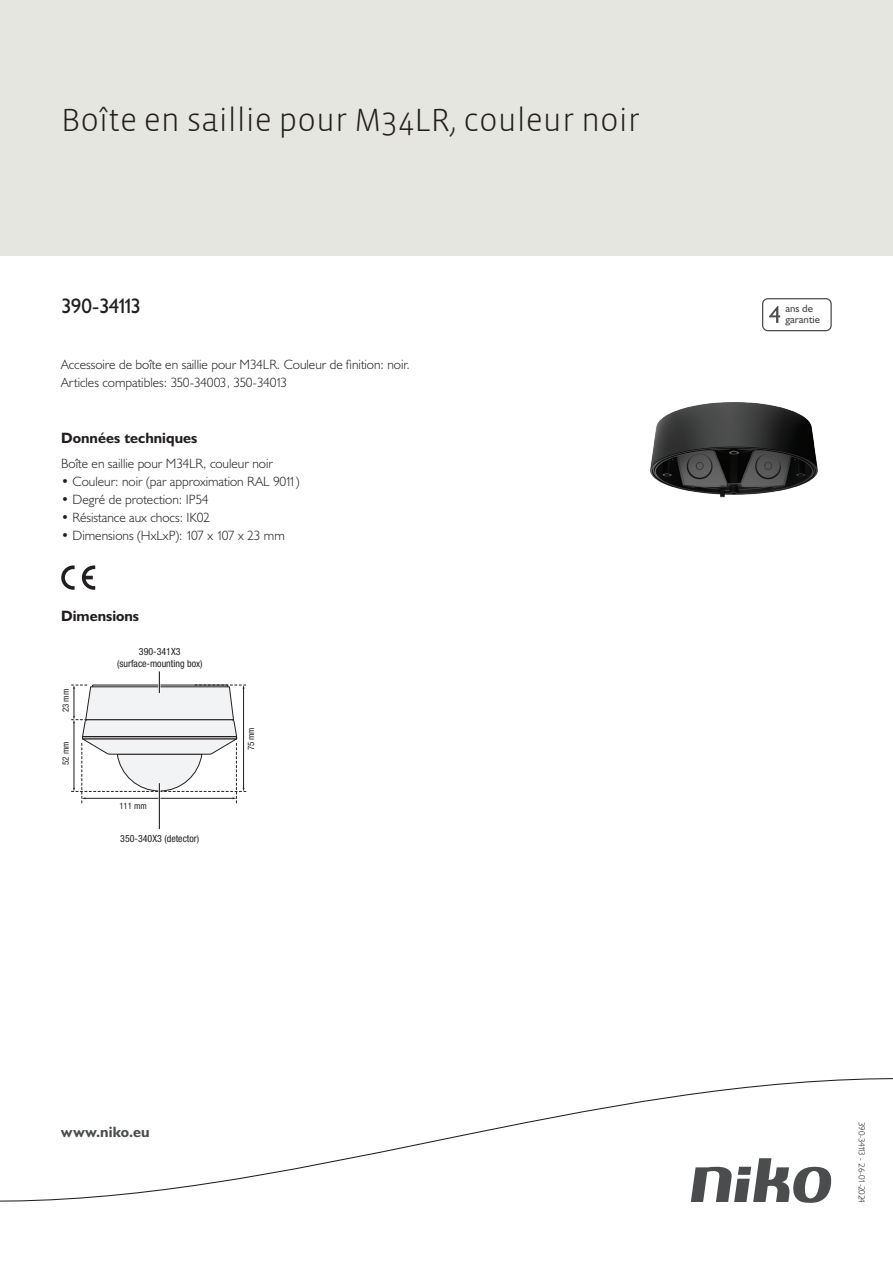
<style>
.page{position:relative;width:893px;height:1263px;background:#fff}
.page>*{position:absolute;margin:0;border:0;box-sizing:border-box;transform-origin:0 0}
.Title_datasheets{font:300 33px "Vista Sans";color:#231f20}
.Article_number{font:21px "Humanist 521 BT";letter-spacing:-.075em;color:#231f20}
.Titles_parts{font:700 15px "Humanist 521 BT";color:#231f20}
.titel_afbeelding{font:700 15px "Humanist 521 BT";letter-spacing:.005em;color:#4b4c4d}
.Platte_tekst_CAB{font:300 13.5px/18px "Humanist 521 BT";color:#231f20}
.USP_Bullets{font:300 13.5px "Humanist 521 BT";color:#231f20}
.t1{font:10.8px/10.8px "Humanist 521 BT";color:#4b4c4d}
.t2{font:condensed 9.9px/11.9px "Helvetica Neue LT Pro";color:#231f20;text-align:center}
.Revision{font:300 9px "Humanist 521 BT";letter-spacing:-.06em;color:#231f20}
.t3{font:condensed 8.85px "Helvetica Neue LT Pro";color:#231f20}
</style>
<div class="page">
<div style="left:0;top:0;width:893px;height:255px;background:#e6e6e0"></div>
<svg style="left:82px;top:565px;width:13px;height:25px"></svg>
<svg style="left:61px;top:565px;width:14px;height:25px"></svg>
<hr style="left:159px;top:783px;width:1px;height:46px;background:#231f20">
<svg style="left:72px;top:672px;width:174px;height:131px"></svg>
<svg style="left:762px;top:298px;width:70px;height:33px"></svg>
<svg style="left:0;top:1078px;width:893px;height:125px"></svg>
<img style="left:650px;top:402px;width:168px;height:96px">
<p class="Title_datasheets" style="left:61px;top:100px;width:580px">Boîte en saillie pour M34LR, couleur noir</p>
<p class="Article_number" style="left:61px;top:293px;width:81px">390-34113</p>
<p class="t1" style="left:785px;top:303px;width:36px">ans de garantie</p>
<p class="Platte_tekst_CAB" style="left:61px;top:355px;width:350px">Accessoire de boîte en saillie pour M34LR. Couleur de finition: noir.<br>Articles compatibles: 350-34003, 350-34013</p>
<p class="Titles_parts" style="left:61px;top:429px;width:138px">Données techniques</p>
<p class="Platte_tekst_CAB" style="left:61px;top:454px;width:213px">Boîte en saillie pour M34LR, couleur noir</p>
<p class="USP_Bullets" style="left:61px;top:473px;width:240px">• Couleur: noir (par approximation RAL 9011)</p>
<p class="USP_Bullets" style="left:61px;top:491px;width:149px">• Degré de protection: IP54</p>
<p class="USP_Bullets" style="left:61px;top:509px;width:150px">• Résistance aux chocs: IK02</p>
<p class="USP_Bullets" style="left:61px;top:527px;width:225px">• Dimensions (HxLxP): 107 x 107 x 23 mm</p>
<p class="Titles_parts" style="left:61px;top:607px;width:79px">Dimensions</p>
<p class="t3" style="left:61px;top:712px;width:25px;rotate:-90deg">23 mm</p>
<p class="t3" style="left:61px;top:765px;width:25px;rotate:-90deg">52 mm</p>
<p class="t2" style="left:117px;top:645px;width:87px">390-341X3 (surface-mounting box)</p>
<p class="t3" style="left:119px;top:801px;width:29px">111 mm</p>
<p class="t2" style="left:120px;top:832px;width:80px">350-340X3 (detector)</p>
<p class="t3" style="left:246px;top:750px;width:25px;rotate:-90deg">75 mm</p>
<p class="titel_afbeelding" style="left:61px;top:1122px;width:90px">www.niko.eu</p>
<p class="Revision" style="left:868px;top:1122px;width:82px;rotate:90deg">390-34113 - 26-01-2024</p>
</div>
